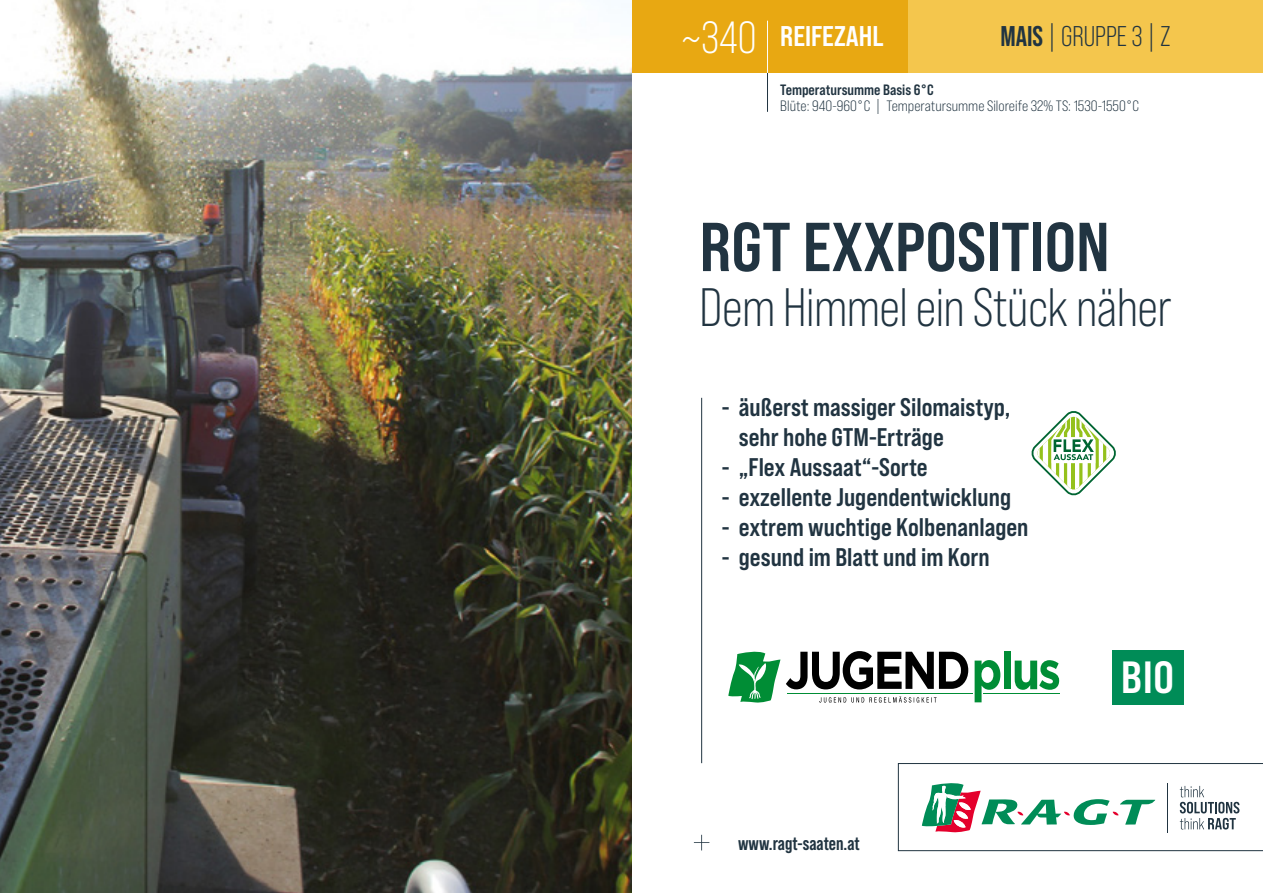
<style>
.page{position:relative;width:1263px;height:893px;background:#fff}
.page>*{position:absolute;margin:0;border:0;box-sizing:border-box;transform-origin:0 0}
.t1{font:69px "Bebas Neue Pro Sm E Bd";color:#213441}
.t2{font:54px "Bebas Neue Pro Sm E Bk";letter-spacing:-.01em;color:#213441;scale:.92 1}
.t3{font:45px "Bebas Neue Pro Sm E Bd";color:#fff}
.t4{font:28.5px "Bebas Neue Pro";color:#213441}
.t5{font:28.5px "Bebas Neue Pro Sm E Bd";color:#fff}
.t6{font:25.5px/30px "Bebas Neue Pro Sm E Bd";color:#213441}
.t7{font:700 19.2px "Bebas Neue Pro";color:#213441}
.t8{font:15px "Bebas Neue Pro Sm E Bk";color:#213441}
.t9{font:15px "Bebas Neue Pro Sm E Bd";color:#213441}
.s1{font-family:"Bebas Neue Pro Sm E Bk";font-size:45px}
.s2{font-weight:700}
</style>
<div class="page">
<svg style="left:694px;top:835px;width:15px;height:15px"></svg>
<svg style="left:898px;top:763px;width:365px;height:88px"></svg>
<div style="left:880px;top:0;width:383px;height:73px;background:#f4c64d"></div>
<div style="left:631px;top:0;width:277px;height:73px;background:#e8a812"></div>
<hr style="left:767px;top:21px;width:1px;height:52px;background:#fff">
<hr style="left:701px;top:398px;width:1px;height:365px;background:#213441">
<hr style="left:767px;top:73px;width:1px;height:39px;background:#213441">
<img style="left:0;top:0;width:631px;height:893px">
<div style="left:1112px;top:650px;width:71px;height:54px;background:#008c57"></div>
<svg style="left:974px;top:660px;width:26px;height:42px"></svg>
<div style="left:1003px;top:652px;width:7px;height:37px;background:#008d35"></div>
<svg style="left:1015px;top:660px;width:44px;height:30px"></svg>
<hr style="left:983px;top:693px;width:76px;height:1px;background:#008d35">
<hr style="left:787px;top:693px;width:186px;height:1px;background:#008d35">
<svg style="left:728px;top:651px;width:52px;height:52px"></svg>
<svg style="left:819px;top:696px;width:117px;height:7px"></svg>
<svg style="left:786px;top:651px;width:182px;height:38px"></svg>
<svg style="left:1031px;top:411px;width:85px;height:85px"></svg>
<p class="t5" style="left:682px;top:19px;width:203px"><span class="s1">~340</span> REIFEZAHL</p>
<p class="t4" style="left:1000px;top:20px;width:172px"><span class="s2">MAIS</span> | GRUPPE 3 | Z</p>
<p class="t9" style="left:780px;top:81px;width:155px">Temperatursumme Basis 6°C</p>
<p class="t8" style="left:780px;top:97px;width:360px">Blüte: 940-960°C | Temperatursumme Siloreife 32% TS: 1530-1550°C</p>
<h1 class="t1" style="left:699px;top:206px;width:412px">RGT EXXPOSITION</h1>
<h2 class="t2" style="left:699px;top:276px;width:515px">Dem Himmel ein Stück näher</h2>
<p class="t6" style="left:739px;top:391px;width:273px;text-indent:-17px">- äußerst massiger Silomaistyp, sehr hohe GTM-Erträge</p>
<p class="t6" style="left:722px;top:451px;width:207px">- „Flex Aussaat“-Sorte</p>
<p class="t6" style="left:722px;top:481px;width:291px">- exzellente Jugendentwicklung</p>
<p class="t6" style="left:722px;top:511px;width:308px">- extrem wuchtige Kolbenanlagen</p>
<p class="t6" style="left:722px;top:541px;width:269px">- gesund im Blatt und im Korn</p>
<p class="t7" style="left:738px;top:833px;width:123px">www.ragt-saaten.at</p>
<h3 class="t3" style="left:1121px;top:650px;width:54px">BIO</h3>
</div>
